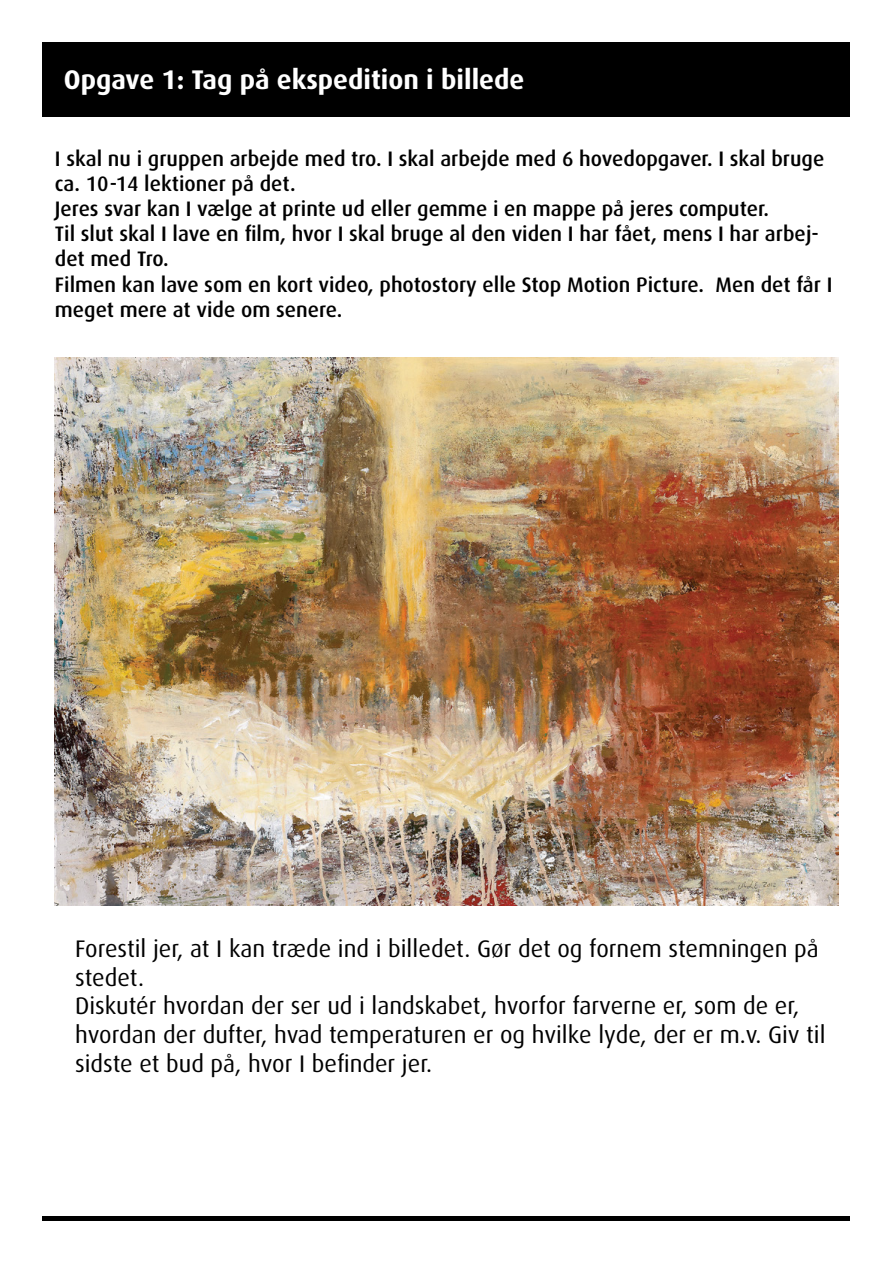
<style>
.page{position:relative;width:893px;height:1263px;background:#fff}
.page>*{position:absolute;margin:0;border:0;box-sizing:border-box;transform-origin:0 0}
.t1{font:700 27px "Dax";color:#fff}
.t2{font:24px/28.8px "Dax";color:#000}
.t3{font:500 21px/25.2px "Dax";color:#000}
</style>
<div class="page">
<img style="left:54px;top:358px;width:785px;height:547px">
<div style="left:43px;top:43px;width:807px;height:74px;background:#000"></div>
<hr style="left:43px;top:1216px;width:807px;height:4px;background:#000">
<p class="t1" style="left:64px;top:64px;width:462px">Opgave 1: Tag på ekspedition i billede</p>
<p class="t3" style="left:55px;top:146px;width:779px">I skal nu i gruppen arbejde med tro. I skal arbejde med 6 hovedopgaver. I skal bruge ca. 10-14 lektioner på det.<br>Jeres svar kan I vælge at printe ud eller gemme i en mappe på jeres computer.<br>Til slut skal I lave en film, hvor I skal bruge al den viden I har fået, mens I har arbej&shy;det med Tro.<br>Filmen kan lave som en kort video, photostory elle Stop Motion Picture. Men det får I meget mere at vide om senere.</p>
<p class="t2" style="left:75px;top:934px;width:752px">Forestil jer, at I kan træde ind i billedet. Gør det og fornem stemningen på stedet.<br>Diskutér hvordan der ser ud i landskabet, hvorfor farverne er, som de er, hvordan der dufter, hvad temperaturen er og hvilke lyde, der er m.v. Giv til sidste et bud på, hvor I befinder jer.</p>
</div>
